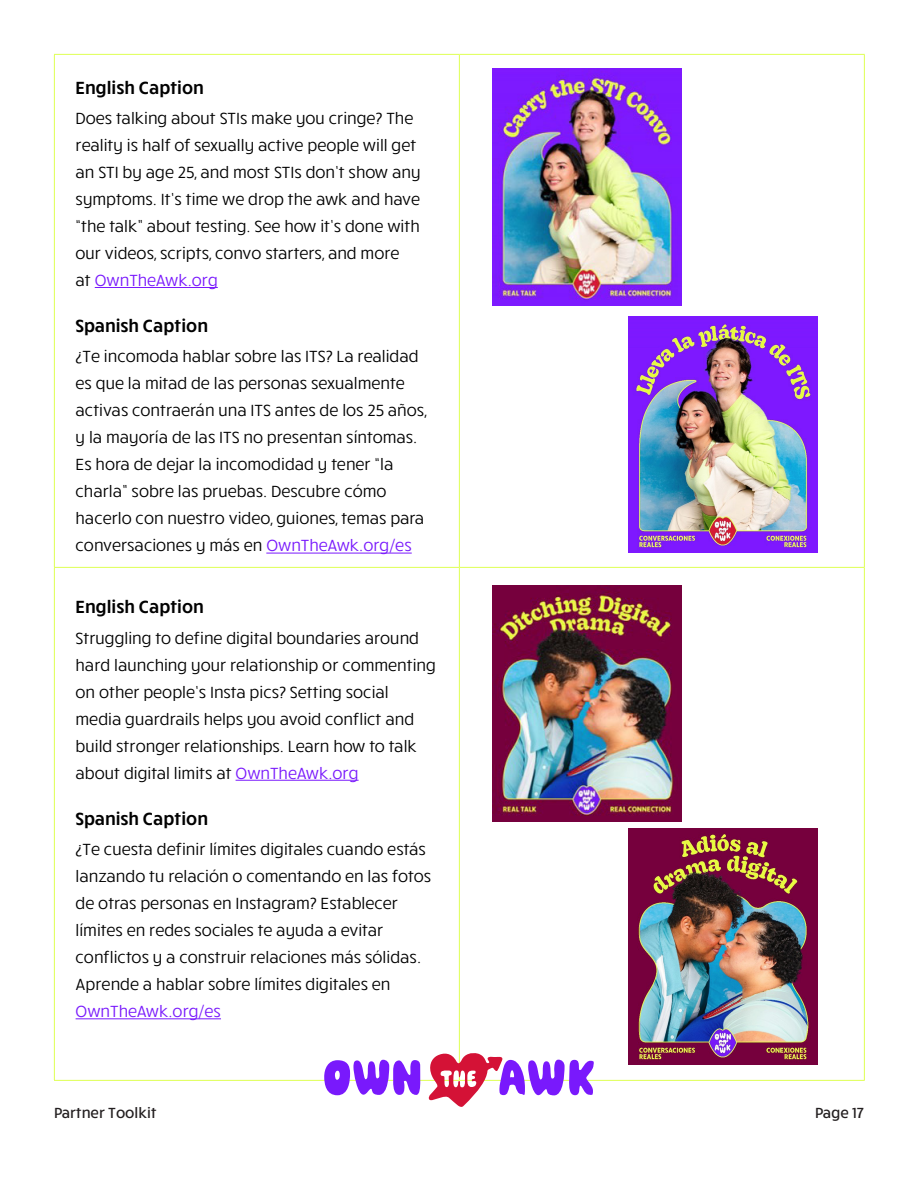
<style>
.page{position:relative;width:918px;height:1188px;background:#fff}
.page>*{position:absolute;margin:0;border:0;box-sizing:border-box;transform-origin:0 0}
.Heading_4{font:600 18px "Ruck Sack";color:#000}
.Caption_text{font:16.5px/27px "Ruck Sack";color:#000}
.t1{font:500 15px "Ruck Sack";color:#231f20}
.s1{color:#7919fc}
</style>
<div class="page">
<hr style="left:54px;top:54px;width:405px;height:1px;background:#deff53">
<hr style="left:54px;top:55px;width:1px;height:512px;background:#deff53">
<hr style="left:459px;top:54px;width:406px;height:1px;background:#deff53">
<hr style="left:459px;top:55px;width:1px;height:512px;background:#deff53">
<hr style="left:864px;top:55px;width:1px;height:512px;background:#deff53">
<hr style="left:54px;top:567px;width:405px;height:1px;background:#deff53">
<hr style="left:54px;top:568px;width:1px;height:512px;background:#deff53">
<hr style="left:459px;top:567px;width:406px;height:1px;background:#deff53">
<hr style="left:459px;top:568px;width:1px;height:512px;background:#deff53">
<hr style="left:864px;top:568px;width:1px;height:512px;background:#deff53">
<hr style="left:54px;top:1080px;width:405px;height:1px;background:#deff53">
<hr style="left:459px;top:1080px;width:406px;height:1px;background:#deff53">
<hr style="left:95px;top:287px;width:123px;height:1px;background:#7919fc">
<hr style="left:266px;top:553px;width:146px;height:1px;background:#7919fc">
<img style="left:493px;top:69px;width:189px;height:236px">
<img style="left:629px;top:316px;width:188px;height:237px">
<hr style="left:236px;top:780px;width:123px;height:1px;background:#7919fc">
<hr style="left:76px;top:1018px;width:145px;height:1px;background:#7919fc">
<img style="left:493px;top:585px;width:189px;height:236px">
<img style="left:629px;top:828px;width:188px;height:236px">
<svg style="left:324px;top:1060px;width:96px;height:35px"></svg>
<svg style="left:428px;top:1052px;width:166px;height:55px"></svg>
<h4 class="Heading_4" style="left:76px;top:75px;width:130px">English Caption</h4>
<p class="Caption_text" style="left:76px;top:104px;width:346px">Does talking about STIs make you cringe? The reality is half of sexually active people will get an STI by age 25, and most STIs don’t show any symptoms. It’s time we drop the awk and have “the talk” about testing. See how it’s done with our videos, scripts, convo starters, and more<br>at <span class="s1">OwnTheAwk.org</span></p>
<h4 class="Heading_4" style="left:76px;top:314px;width:134px">Spanish Caption</h4>
<p class="Caption_text" style="left:76px;top:342px;width:353px">¿Te incomoda hablar sobre las ITS? La realidad es que la mitad de las personas sexualmente activas contraerán una ITS antes de los 25 años, y la mayoría de las ITS no presentan síntomas.<br>Es hora de dejar la incomodidad y tener “la charla” sobre las pruebas. Descubre cómo hacerlo con nuestro video, guiones, temas para conversaciones y más en <span class="s1">OwnTheAwk.org/es</span></p>
<h4 class="Heading_4" style="left:76px;top:595px;width:130px">English Caption</h4>
<p class="Caption_text" style="left:76px;top:623px;width:362px">Struggling to define digital boundaries around hard launching your relationship or commenting on other people’s Insta pics? Setting social media guardrails helps you avoid conflict and build stronger relationships. Learn how to talk about digital limits at <span class="s1">OwnTheAwk.org</span></p>
<h4 class="Heading_4" style="left:76px;top:806px;width:134px">Spanish Caption</h4>
<p class="Caption_text" style="left:76px;top:835px;width:357px">¿Te cuesta definir límites digitales cuando estás lanzando tu relación o comentando en las fotos de otras personas en Instagram? Establecer límites en redes sociales te ayuda a evitar conflictos y a construir relaciones más sólidas.<br>Aprende a hablar sobre límites digitales en <span class="s1">OwnTheAwk.org/es</span></p>
<p class="t1" style="left:54px;top:1102px;width:104px">Partner Toolkit</p>
<p class="t1" style="left:815px;top:1102px;width:50px">Page 17</p>
</div>
